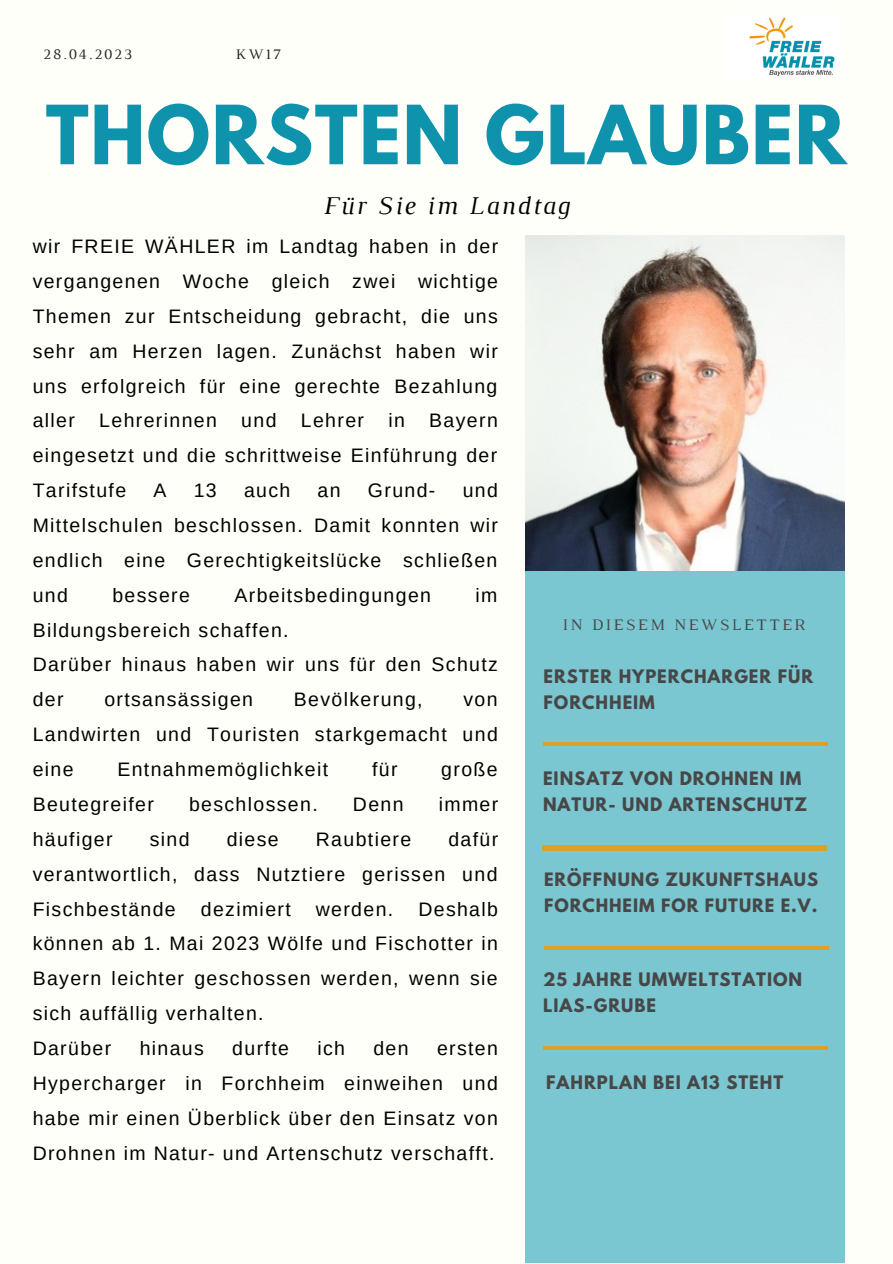
<style>
.page{position:relative;width:893px;height:1264px;background:#fff}
.page>*{position:absolute;margin:0;border:0;box-sizing:border-box;transform-origin:0 0}
.t1{font:700 72.15px "League Spartan";letter-spacing:.02em;color:#0f92ac}
.t2{font:italic 26.1px "Luthier";letter-spacing:.07em;color:#000}
.t3{font:19.5px/34.8px "Arimo";letter-spacing:.07em;color:#000;text-align:justify}
.t4{font:700 16.5px/25.8px "League Spartan";letter-spacing:.06em;color:#474747}
.t5{font:700 16.35px/25.7px "League Spartan";letter-spacing:.06em;color:#474747}
.t6{font:16.35px "Luthier";letter-spacing:.14em;color:#474747}
.t7{font:14.85px "Luthier";letter-spacing:.14em;color:#222}
</style>
<div class="page">
<div style="left:0;top:0;width:892px;height:1262px;background:#fffff9"></div>
<div style="left:525px;top:570px;width:319px;height:692px;background:#7ac6d1"></div>
<img style="left:525px;top:235px;width:319px;height:335px">
<img style="left:749px;top:17px;width:86px;height:60px">
<hr style="left:543px;top:742px;width:285px;height:3px;background:#f49800">
<div style="left:542px;top:844px;width:284px;height:6px;background:#dba129"></div>
<svg style="left:544px;top:946px;width:284px;height:3px"></svg>
<hr style="left:543px;top:1046px;width:284px;height:3px;background:#f49800">
<p class="t7" style="left:44px;top:49px;width:90px">28.04.2023</p>
<p class="t7" style="left:236px;top:49px;width:46px">KW17</p>
<h1 class="t1" style="left:46px;top:99px;width:802px">THORSTEN GLAUBER</h1>
<h2 class="t2" style="left:323px;top:196px;width:248px">Für Sie im Landtag</h2>
<p class="t3" style="left:33px;top:229px;width:467px">wir FREIE WÄHLER im Landtag haben in der vergangenen Woche gleich zwei wichtige Themen zur Entscheidung gebracht, die uns sehr am Herzen lagen. Zunächst haben wir uns erfolgreich für eine gerechte Bezahlung aller Lehrerinnen und Lehrer in Bayern eingesetzt und die schrittweise Einführung der Tarifstufe</p>
<p class="t3" style="left:33px;top:473px;width:467px;text-indent:430px">und Mittelschulen beschlossen. Damit konnten wir endlich eine Gerechtigkeitslücke schließen und</p>
<p class="t3" style="left:153px;top:473px;width:14px">A</p>
<p class="t3" style="left:194px;top:473px;width:25px">13</p>
<p class="t3" style="left:244px;top:473px;width:48px">auch</p>
<p class="t3" style="left:317px;top:473px;width:25px">an</p>
<p class="t3" style="left:368px;top:473px;width:69px">Grund-</p>
<p class="t3" style="left:112px;top:577px;width:79px">bessere</p>
<p class="t3" style="left:234px;top:577px;width:198px">Arbeitsbedingungen</p>
<p class="t3" style="left:475px;top:577px;width:23px">im</p>
<p class="t3" style="left:33px;top:612px;width:467px;text-align:left">Bildungsbereich schaffen.<br>Darüber hinaus haben wir uns für den Schutz der</p>
<p class="t3" style="left:104px;top:682px;width:150px">ortsansässigen</p>
<p class="t3" style="left:294px;top:682px;width:130px">Bevölkerung,</p>
<p class="t3" style="left:33px;top:682px;width:466px;text-indent:431px">von Landwirten und Touristen starkgemacht und eine</p>
<p class="t3" style="left:117px;top:752px;width:212px">Entnahmemöglichkeit</p>
<p class="t3" style="left:372px;top:752px;width:27px">für</p>
<p class="t3" style="left:441px;top:752px;width:58px">große</p>
<p class="t3" style="left:33px;top:786px;width:123px">Beutegreifer</p>
<p class="t3" style="left:189px;top:786px;width:130px">beschlossen.</p>
<p class="t3" style="left:353px;top:786px;width:52px">Denn</p>
<p class="t3" style="left:438px;top:786px;width:61px">immer</p>
<p class="t3" style="left:33px;top:821px;width:81px">häufiger</p>
<p class="t3" style="left:150px;top:821px;width:41px">sind</p>
<p class="t3" style="left:227px;top:821px;width:54px">diese</p>
<p class="t3" style="left:316px;top:821px;width:97px">Raubtiere</p>
<p class="t3" style="left:33px;top:821px;width:467px;text-indent:415px">dafür verantwortlich, dass Nutztiere gerissen und Fischbestände</p>
<p class="t3" style="left:33px;top:891px;width:467px;text-align:left;text-indent:385px">Deshalb können ab 1. Mai 2023 Wölfe und Fischotter in<br>Bayern leichter geschossen werden, wenn sie sich auffällig verhalten.<br>Darüber</p>
<p class="t3" style="left:201px;top:891px;width:91px">dezimiert</p>
<p class="t3" style="left:316px;top:891px;width:79px">werden.</p>
<p class="t3" style="left:140px;top:1030px;width:66px">hinaus</p>
<p class="t3" style="left:232px;top:1030px;width:58px">durfte</p>
<p class="t3" style="left:317px;top:1030px;width:29px">ich</p>
<p class="t3" style="left:373px;top:1030px;width:37px">den</p>
<p class="t3" style="left:33px;top:1030px;width:467px;text-indent:404px">ersten Hypercharger in Forchheim einweihen und habe mir einen Überblick über den Einsatz von Drohnen im Natur- und Artenschutz verschafft.</p>
<p class="t6" style="left:562px;top:619px;width:244px">IN DIESEM NEWSLETTER</p>
<p class="t4" style="left:543px;top:665px;width:271px">ERSTER HYPERCHARGER FÜR<br>FORCHHEIM</p>
<p class="t4" style="left:543px;top:767px;width:265px">EINSATZ VON DROHNEN IM<br>NATUR- UND ARTENSCHUTZ</p>
<p class="t5" style="left:544px;top:869px;width:275px">ERÖFFNUNG ZUKUNFTSHAUS<br>FORCHHEIM FOR FUTURE E.V.</p>
<p class="t4" style="left:543px;top:969px;width:261px">25 JAHRE UMWELTSTATION<br>LIAS-GRUBE</p>
<p class="t4" style="left:546px;top:1071px;width:238px">FAHRPLAN BEI A13 STEHT</p>
</div>
